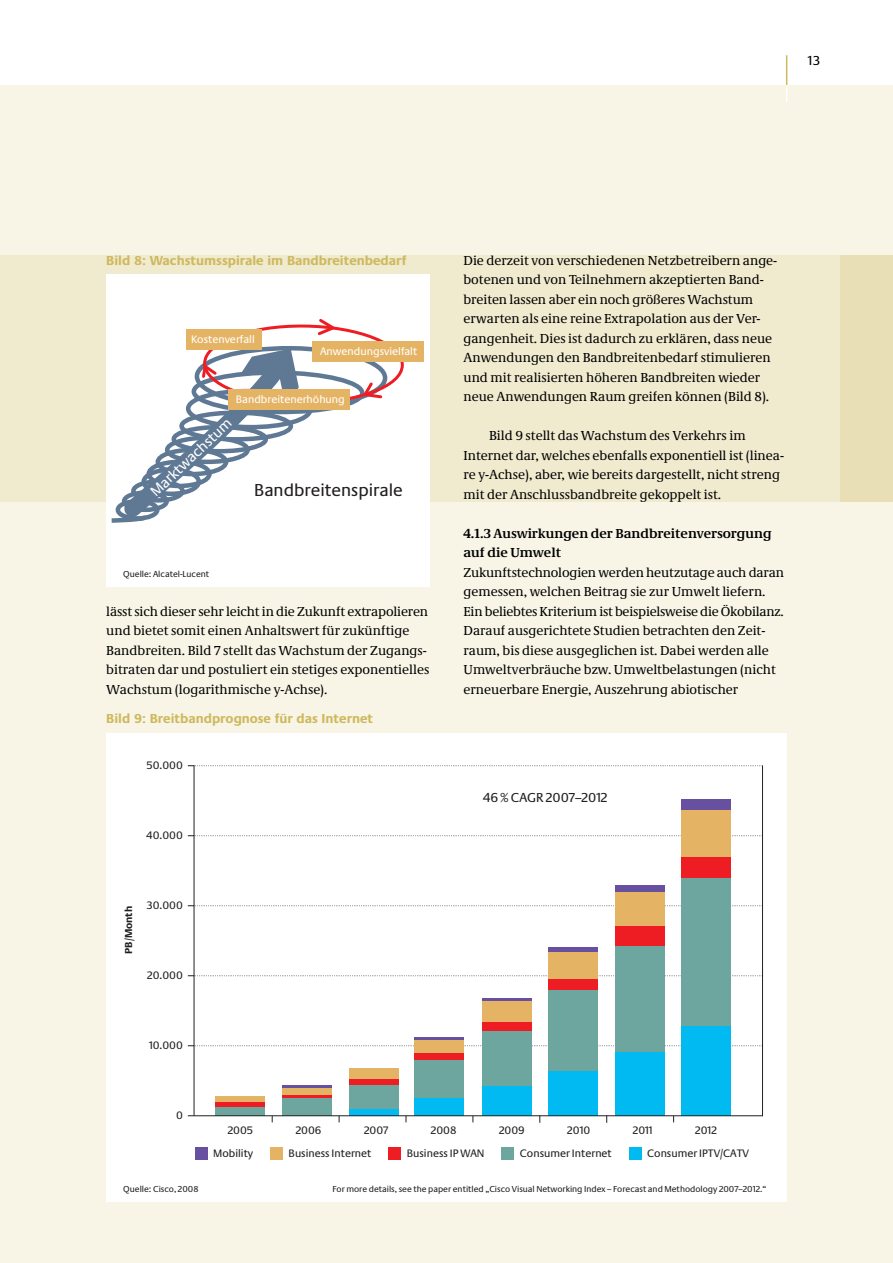
<style>
.page{position:relative;width:893px;height:1263px;background:#fff}
.page>*{position:absolute;margin:0;border:0;box-sizing:border-box;transform-origin:0 0}
.t1{font:18px "Neue Praxis";color:#231f20}
.t2{font:15px "Neue Praxis";color:#fff}
.t3{font:13.5px/19.5px "Neue Demos";color:#000}
.t4{font:700 13.5px "Neue Praxis";color:#ceb95e}
.t5{font:700 13.5px/19.5px "Neue Demos";color:#000}
.t6{font:13.5px "Neue Praxis";color:#231f20}
.t7{font:13.5px "Neue Praxis";color:#000}
.t8{font:11.25px "Neue Praxis";color:#231f20}
.t9{font:11.25px "Neue Praxis";color:#fff}
.t10{font:700 10.5px "Neue Praxis";color:#231f20}
.t11{font:9px "Neue Praxis";color:#231f20}
</style>
<div class="page">
<div style="left:0;top:85px;width:893px;height:1178px;background:#f8f5e7"></div>
<div style="left:0;top:255px;width:893px;height:247px;background:#f0eacf"></div>
<div style="left:840px;top:255px;width:53px;height:247px;background:#e9dfb6"></div>
<hr style="left:786px;top:55px;width:1px;height:30px;background:#ceb95e">
<svg style="left:786px;top:85px;width:1px;height:17px"></svg>
<div style="left:106px;top:275px;width:323px;height:311px;background:#fff"></div>
<svg style="left:111px;top:319px;width:293px;height:204px"></svg>
<div style="left:186px;top:329px;width:75px;height:21px;background:#e5b364"></div>
<div style="left:312px;top:341px;width:112px;height:21px;background:#e5b364"></div>
<div style="left:229px;top:389px;width:121px;height:21px;background:#e5b364"></div>
<div style="left:106px;top:733px;width:681px;height:468px;background:#fff"></div>
<hr style="left:194px;top:765px;width:1px;height:350px;background:#231f20">
<hr style="left:762px;top:765px;width:1px;height:351px;background:#231f20">
<svg style="left:188px;top:835px;width:574px;height:1px"></svg>
<svg style="left:188px;top:765px;width:575px;height:1px"></svg>
<svg style="left:188px;top:905px;width:574px;height:1px"></svg>
<svg style="left:188px;top:975px;width:574px;height:1px"></svg>
<svg style="left:188px;top:1045px;width:574px;height:1px"></svg>
<div style="left:215px;top:1106px;width:50px;height:9px;background:#6da69f"></div>
<div style="left:349px;top:1108px;width:49px;height:7px;background:#00baf1"></div>
<div style="left:414px;top:1098px;width:50px;height:17px;background:#00baf1"></div>
<div style="left:482px;top:1086px;width:49px;height:29px;background:#00baf1"></div>
<div style="left:548px;top:1070px;width:49px;height:45px;background:#00baf1"></div>
<div style="left:615px;top:1052px;width:50px;height:63px;background:#00baf1"></div>
<div style="left:681px;top:1026px;width:50px;height:89px;background:#00baf1"></div>
<div style="left:681px;top:877px;width:50px;height:149px;background:#6da69f"></div>
<div style="left:681px;top:857px;width:50px;height:20px;background:#ee1d23"></div>
<div style="left:681px;top:809px;width:50px;height:48px;background:#e5b364"></div>
<div style="left:681px;top:799px;width:50px;height:10px;background:#6850a1"></div>
<div style="left:615px;top:945px;width:50px;height:107px;background:#6da69f"></div>
<div style="left:615px;top:925px;width:50px;height:20px;background:#ee1d23"></div>
<div style="left:615px;top:891px;width:50px;height:34px;background:#e5b364"></div>
<div style="left:615px;top:885px;width:50px;height:6px;background:#6850a1"></div>
<div style="left:548px;top:990px;width:49px;height:80px;background:#6da69f"></div>
<div style="left:548px;top:979px;width:49px;height:11px;background:#ee1d23"></div>
<div style="left:548px;top:952px;width:49px;height:27px;background:#e5b364"></div>
<hr style="left:548px;top:948px;width:49px;height:4px;background:#6850a1">
<div style="left:482px;top:1030px;width:49px;height:56px;background:#6da69f"></div>
<div style="left:482px;top:1022px;width:49px;height:8px;background:#ee1d23"></div>
<div style="left:482px;top:1001px;width:49px;height:21px;background:#e5b364"></div>
<hr style="left:482px;top:998px;width:49px;height:3px;background:#6850a1">
<div style="left:414px;top:1059px;width:50px;height:39px;background:#6da69f"></div>
<div style="left:414px;top:1053px;width:50px;height:6px;background:#ee1d23"></div>
<div style="left:414px;top:1039px;width:50px;height:14px;background:#e5b364"></div>
<hr style="left:414px;top:1037px;width:50px;height:2px;background:#6850a1">
<div style="left:349px;top:1085px;width:49px;height:23px;background:#6da69f"></div>
<div style="left:349px;top:1079px;width:49px;height:6px;background:#ee1d23"></div>
<div style="left:349px;top:1068px;width:49px;height:11px;background:#e5b364"></div>
<svg style="left:282px;top:1094px;width:50px;height:4px"></svg>
<div style="left:282px;top:1098px;width:50px;height:18px;background:#6da69f"></div>
<div style="left:282px;top:1088px;width:50px;height:6px;background:#e5b364"></div>
<hr style="left:282px;top:1085px;width:50px;height:3px;background:#6850a1">
<div style="left:195px;top:1147px;width:13px;height:13px;background:#6850a1"></div>
<div style="left:270px;top:1147px;width:13px;height:13px;background:#e5b364"></div>
<div style="left:388px;top:1147px;width:13px;height:13px;background:#ee1d23"></div>
<div style="left:502px;top:1147px;width:12px;height:13px;background:#6da69f"></div>
<div style="left:629px;top:1147px;width:13px;height:13px;background:#00baf1"></div>
<div style="left:215px;top:1101px;width:50px;height:5px;background:#ee1d23"></div>
<div style="left:215px;top:1096px;width:50px;height:5px;background:#e5b364"></div>
<hr style="left:194px;top:1115px;width:569px;height:1px;background:#231f20">
<p class="t7" style="left:808px;top:55px;width:14px">13</p>
<p class="t4" style="left:106px;top:255px;width:302px">Bild 8: Wachstumsspirale im Bandbreitenbedarf</p>
<p class="t9" style="left:191px;top:335px;width:65px">Kostenverfall</p>
<p class="t9" style="left:320px;top:347px;width:99px">Anwendungsvielfalt</p>
<p class="t9" style="left:236px;top:395px;width:111px">Bandbreitenerhöhung</p>
<p class="t2" style="left:149px;top:490px;width:107px;rotate:-44deg">Marktwachstum</p>
<h1 class="t1" style="left:254px;top:484px;width:150px">Bandbreitenspirale</h1>
<p class="t11" style="left:123px;top:570px;width:88px">Quelle: Alcatel-Lucent</p>
<p class="t3" style="left:106px;top:603px;width:325px">lässt sich dieser sehr leicht in die Zukunft extrapolieren und bietet somit einen Anhaltswert für zukünftige Bandbreiten. Bild 7 stellt das Wachstum der Zugangs&shy;bitraten dar und postuliert ein stetiges exponentielles Wachstum (logarithmische y-Achse).</p>
<p class="t4" style="left:106px;top:714px;width:268px">Bild 9: Breitbandprognose für das Internet</p>
<p class="t8" style="left:147px;top:761px;width:38px">50.000</p>
<p class="t8" style="left:146px;top:831px;width:38px">40.000</p>
<p class="t10" style="left:125px;top:954px;width:49px;rotate:-90deg">PB/Month</p>
<p class="t8" style="left:147px;top:901px;width:38px">30.000</p>
<p class="t8" style="left:147px;top:971px;width:37px">20.000</p>
<p class="t8" style="left:149px;top:1041px;width:35px">10.000</p>
<p class="t8" style="left:176px;top:1111px;width:8px">0</p>
<p class="t3" style="left:463px;top:252px;width:315px">Die derzeit von verschiedenen Netzbetreibern ange&shy;botenen und von Teilnehmern akzeptierten Band&shy;breiten lassen aber ein noch größeres Wachstum erwarten als eine reine Extrapolation aus der Ver&shy;gangenheit. Dies ist dadurch zu erklären, dass neue Anwendungen den Bandbreitenbedarf stimulieren und mit realisierten höheren Bandbreiten wieder neue Anwendungen Raum greifen können (Bild 8).</p>
<p class="t3" style="left:463px;top:427px;width:322px;text-indent:26px">Bild 9 stellt das Wachstum des Verkehrs im Internet dar, welches ebenfalls exponentiell ist (linea&shy;re y-Achse), aber, wie bereits dargestellt, nicht streng mit der Anschlussbandbreite gekoppelt ist.</p>
<p class="t5" style="left:463px;top:525px;width:310px">4.1.3 Auswirkungen der Bandbreitenversorgung auf die Umwelt</p>
<p class="t3" style="left:463px;top:564px;width:322px">Zukunftstechnologien werden heutzutage auch daran gemessen, welchen Beitrag sie zur Umwelt liefern.<br>Ein beliebtes Kriterium ist beispielsweise die Ökobilanz.<br>Darauf ausgerichtete Studien betrachten den Zeit&shy;raum, bis diese ausgeglichen ist. Dabei werden alle Umweltverbräuche bzw. Umweltbelastungen (nicht erneuerbare Energie, Auszehrung abiotischer</p>
<p class="t6" style="left:483px;top:793px;width:126px">46 % CAGR 2007–2012</p>
<p class="t8" style="left:228px;top:1126px;width:27px">2005</p>
<p class="t8" style="left:296px;top:1126px;width:27px">2006</p>
<p class="t8" style="left:364px;top:1126px;width:26px">2007</p>
<p class="t8" style="left:431px;top:1126px;width:27px">2008</p>
<p class="t8" style="left:499px;top:1126px;width:27px">2009</p>
<p class="t8" style="left:567px;top:1126px;width:25px">2010</p>
<p class="t8" style="left:633px;top:1126px;width:21px">2011</p>
<p class="t8" style="left:695px;top:1126px;width:23px">2012</p>
<p class="t8" style="left:213px;top:1149px;width:41px">Mobility</p>
<p class="t8" style="left:289px;top:1149px;width:84px">Business Internet</p>
<p class="t8" style="left:407px;top:1149px;width:79px">Business IP WAN</p>
<p class="t8" style="left:520px;top:1149px;width:93px">Consumer Internet</p>
<p class="t8" style="left:647px;top:1149px;width:103px">Consumer IPTV/CATV</p>
<p class="t11" style="left:123px;top:1185px;width:77px">Quelle: Cisco, 2008</p>
<p class="t11" style="left:332px;top:1185px;width:435px">For more details, see the paper entitled „Cisco Visual Networking Index – Forecast and Methodology 2007–2012.“</p>
</div>
